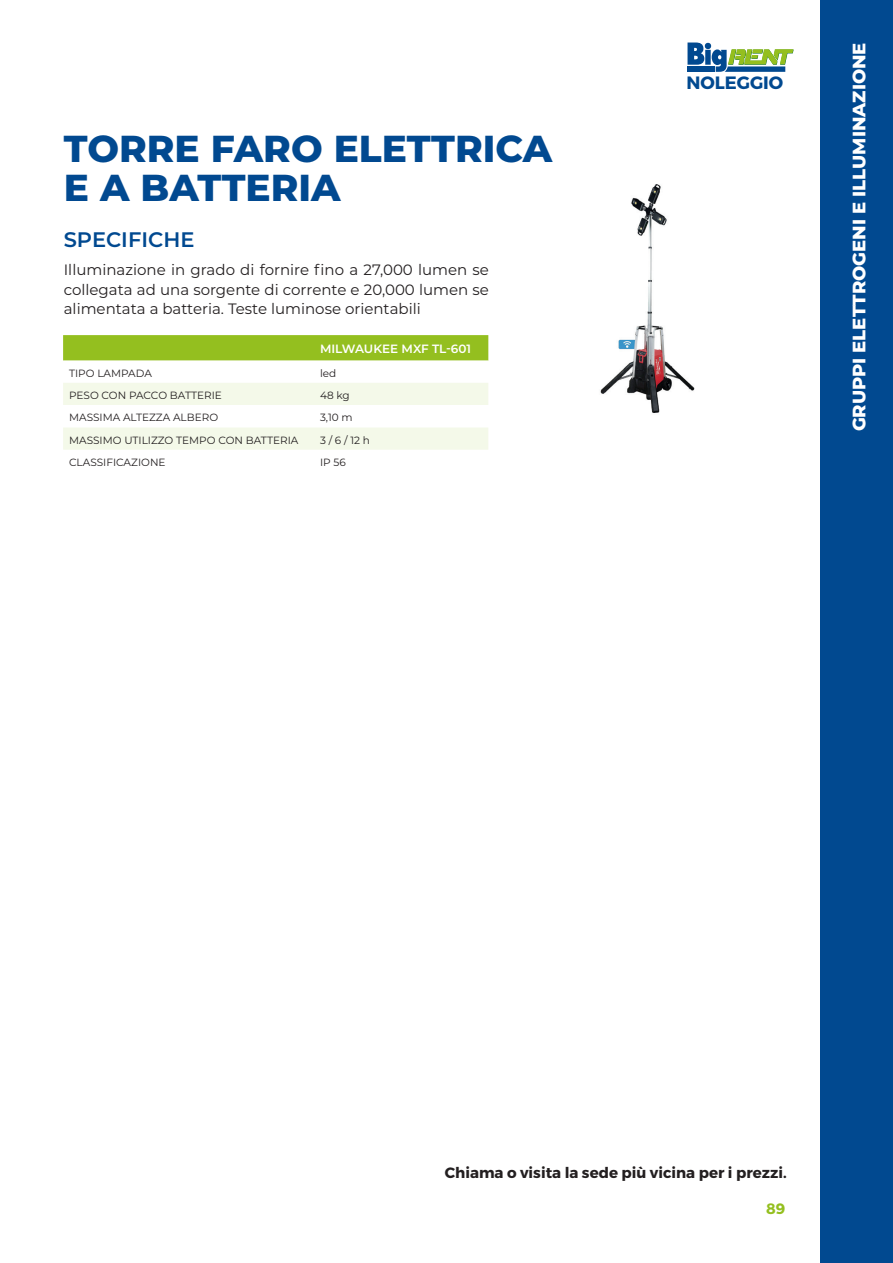
<style>
.page{position:relative;width:893px;height:1263px;background:#fff}
.page>*{position:absolute;margin:0;border:0;box-sizing:border-box;transform-origin:0 0}
.TITOLO_PRODOTTO_BLU{font:800 37.5px/39px "Montserrat";color:#014990}
.CARATTERISTICHE_BLU{font:600 21px "Montserrat";color:#014990}
.Macro_categoria{font:800 18px "Montserrat";color:#fff}
.t1{font:700 17.85px "Montserrat";color:#014990}
.testo_normale{font:15px/19.5px "Montserrat";color:#231f20;text-align:justify}
.DIDASCALIA{font:700 15px "Montserrat";color:#231f20}
.t2{font:700 15px "Montserrat";color:#94bf1f}
.INTESTAZIONE_TAB{font:600 12px "Montserrat";color:#fff}
.Testo_TAB{font:10.5px "Montserrat";color:#231f20}
</style>
<div class="page">
<svg style="left:687px;top:43px;width:107px;height:29px"></svg>
<div style="left:820px;top:0;width:73px;height:1263px;background:#014990"></div>
<img style="left:600px;top:184px;width:95px;height:229px">
<svg style="left:63px;top:335px;width:425px;height:26px;background:#96c025"></svg>
<svg style="left:63px;top:383px;width:425px;height:67px"></svg>
<p class="TITOLO_PRODOTTO_BLU" style="left:64px;top:127px;width:490px">TORRE FARO ELETTRICA<br>E A BATTERIA</p>
<p class="CARATTERISTICHE_BLU" style="left:64px;top:225px;width:132px">SPECIFICHE</p>
<p class="testo_normale" style="left:64px;top:260px;width:427px">Illuminazione in grado di fornire fino a 27,000 lumen se collegata ad una sorgente di corrente e 20,000 lumen se alimentata a batteria. Teste luminose orientabili</p>
<p class="INTESTAZIONE_TAB" style="left:320px;top:340px;width:153px">MILWAUKEE MXF TL-601</p>
<p class="Testo_TAB" style="left:69px;top:366px;width:84px">TIPO LAMPADA</p>
<p class="Testo_TAB" style="left:320px;top:366px;width:18px">led</p>
<p class="Testo_TAB" style="left:69px;top:388px;width:154px">PESO CON PACCO BATTERIE</p>
<p class="Testo_TAB" style="left:320px;top:388px;width:31px">48 kg</p>
<p class="Testo_TAB" style="left:69px;top:410px;width:151px">MASSIMA ALTEZZA ALBERO</p>
<p class="Testo_TAB" style="left:320px;top:410px;width:34px">3,10 m</p>
<p class="Testo_TAB" style="left:69px;top:433px;width:231px">MASSIMO UTILIZZO TEMPO CON BATTERIA</p>
<p class="Testo_TAB" style="left:320px;top:433px;width:51px">3 / 6 / 12 h</p>
<p class="Testo_TAB" style="left:69px;top:455px;width:98px">CLASSIFICAZIONE</p>
<p class="Testo_TAB" style="left:320px;top:455px;width:27px">IP 56</p>
<p class="t1" style="left:686px;top:71px;width:98px">NOLEGGIO</p>
<p class="Macro_categoria" style="left:846px;top:431px;width:390px;rotate:-90deg">GRUPPI ELETTROGENI E ILLUMINAZIONE</p>
<p class="DIDASCALIA" style="left:445px;top:1163px;width:343px">Chiama o visita la sede più vicina per i prezzi.</p>
<p class="t2" style="left:766px;top:1199px;width:21px">89</p>
</div>
